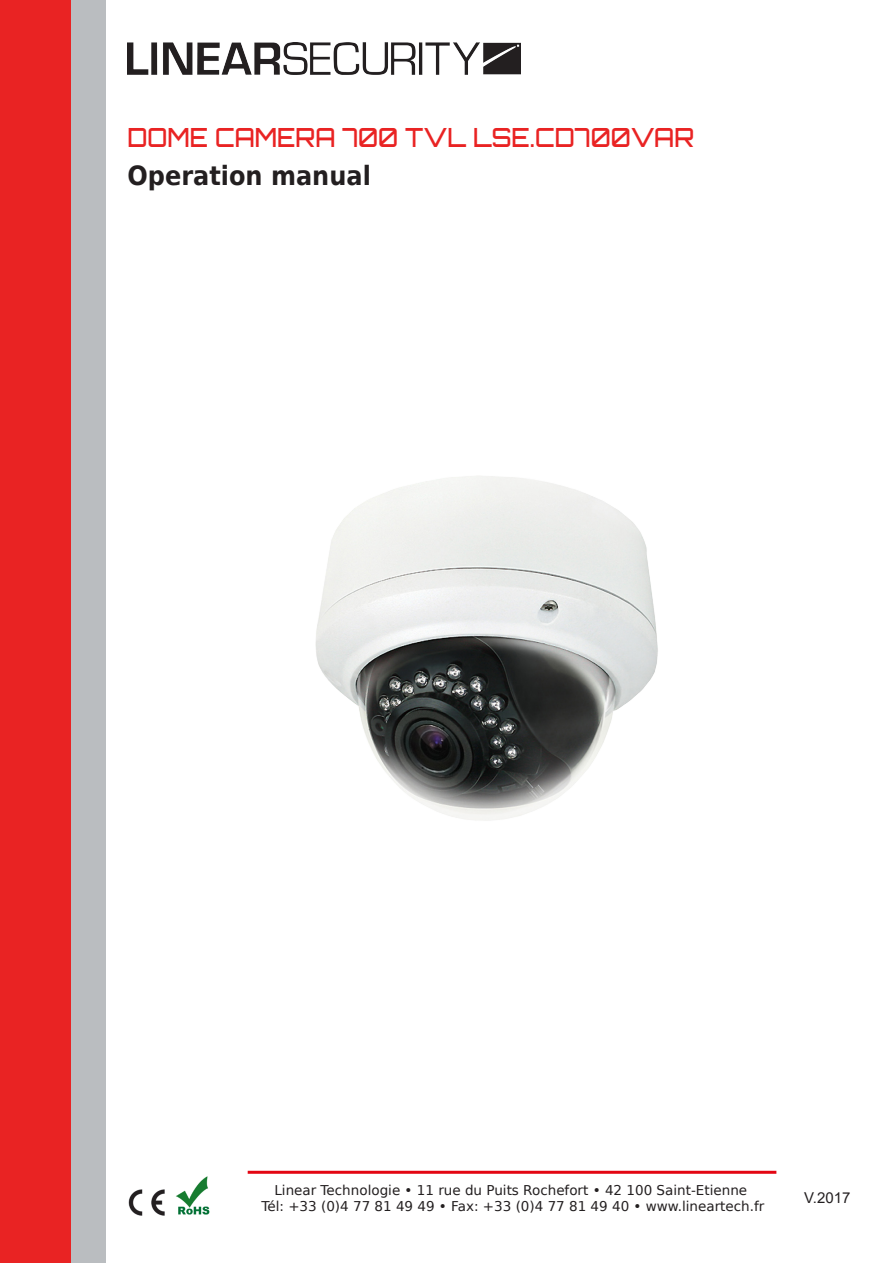
<style>
.page{position:relative;width:893px;height:1263px;background:#fff}
.page>*{position:absolute;margin:0;border:0;box-sizing:border-box;transform-origin:0 0}
.t1{font:500 26.4px "Orbitron";color:#e92323;scale:.91 1}
.t2{font:700 26.4px "Bitstream Vera Sans";color:#231f20;scale:.91 1}
.t3{font:15px "Arial";color:#231f20}
.t4{font:13.5px/16.2px "Bitstream Vera Sans";color:#231f20;text-align:center}
</style>
<div class="page">
<div style="left:0;top:0;width:73px;height:1263px;background:#e92323"></div>
<div style="left:72px;top:0;width:34px;height:1263px;background:#babdc0"></div>
<hr style="left:248px;top:1171px;width:528px;height:3px;background:#e30613">
<img style="left:176px;top:1176px;width:34px;height:39px">
<img style="left:128px;top:1189px;width:37px;height:27px">
<img style="left:128px;top:42px;width:393px;height:33px">
<img style="left:315px;top:476px;width:343px;height:345px">
<p class="t1" style="left:128px;top:121px;width:624px">DOME CAMERA 700 TVL LSE.CD700VAR</p>
<p class="t2" style="left:128px;top:160px;width:269px">Operation manual</p>
<p class="t4" style="left:261px;top:1182px;width:504px">Linear Technologie • 11 rue du Puits Rochefort • 42 100 Saint-Etienne<br>Tél: +33 (0)4 77 81 49 49 • Fax: +33 (0)4 77 81 49 40 • www.lineartech.fr</p>
<p class="t3" style="left:804px;top:1187px;width:48px">V.2017</p>
</div>
